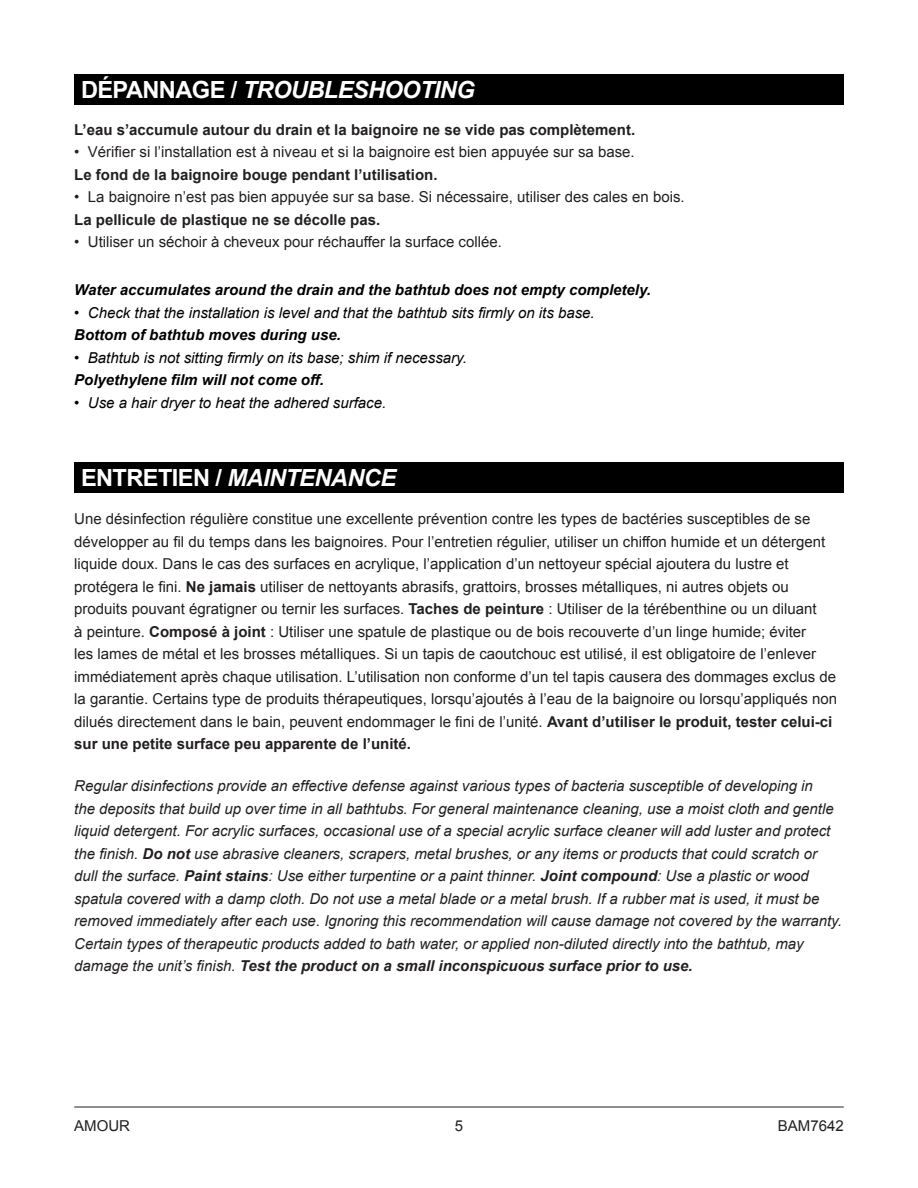
<style>
.page{position:relative;width:918px;height:1188px;background:#fff}
.page>*{position:absolute;margin:0;border:0;box-sizing:border-box;transform-origin:0 0}
.t1{font:italic 700 23.7px "Arial";letter-spacing:-.025em;color:#fff}
.t2{font:15px/22.5px "Arial";color:#231f20}
.t3{font:italic 15px/22.5px "Arial";color:#231f20}
.t4{font:italic 15px "Arial";color:#000}
.t5{font:700 15px "Arial";color:#231f20}
.t6{font:italic 700 15px "Arial";color:#000}
.s1{font-style:normal}
.s2{font-weight:700}
</style>
<div class="page">
<hr style="left:74px;top:1107px;width:770px;height:1px;background:#231f20">
<div style="left:74px;top:74px;width:770px;height:31px;background:#000"></div>
<div style="left:74px;top:462px;width:770px;height:31px;background:#000"></div>
<p class="t1" style="left:81px;top:74px;width:395px"><span class="s1">DÉPANNAGE /</span> TROUBLESHOOTING</p>
<p class="t5" style="left:74px;top:119px;width:563px">L’eau s’accumule autour du drain et la baignoire ne se vide pas complètement.</p>
<p class="t2" style="left:74px;top:141px;width:562px">• Vérifier si l’installation est à niveau et si la baignoire est bien appuyée sur sa base.</p>
<p class="t5" style="left:74px;top:164px;width:365px">Le fond de la baignoire bouge pendant l’utilisation.</p>
<p class="t2" style="left:74px;top:186px;width:612px">• La baignoire n’est pas bien appuyée sur sa base. Si nécessaire, utiliser des cales en bois.</p>
<p class="t5" style="left:74px;top:209px;width:307px">La pellicule de plastique ne se décolle pas.</p>
<p class="t2" style="left:74px;top:231px;width:429px">• Utiliser un séchoir à cheveux pour réchauffer la surface collée.</p>
<p class="t6" style="left:74px;top:280px;width:578px">Water accumulates around the drain and the bathtub does not empty completely.</p>
<p class="t4" style="left:74px;top:303px;width:522px">• Check that the installation is level and that the bathtub sits firmly on its base.</p>
<p class="t6" style="left:74px;top:325px;width:268px">Bottom of bathtub moves during use.</p>
<p class="t4" style="left:74px;top:348px;width:394px">• Bathtub is not sitting firmly on its base; shim if necessary.</p>
<p class="t6" style="left:74px;top:370px;width:251px">Polyethylene film will not come off.</p>
<p class="t4" style="left:74px;top:393px;width:314px">• Use a hair dryer to heat the adhered surface.</p>
<p class="t1" style="left:81px;top:462px;width:317px"><span class="s1">ENTRETIEN /</span> MAINTENANCE</p>
<p class="t2" style="left:74px;top:508px;width:764px">Une désinfection régulière constitue une excellente prévention contre les types de bactéries susceptibles de se développer au fil du temps dans les baignoires. Pour l’entretien régulier, utiliser un chiffon humide et un détergent liquide doux. Dans le cas des surfaces en acrylique, l’application d’un nettoyeur spécial ajoutera du lustre et protégera le fini. <span class="s2">Ne jamais</span> utiliser de nettoyants abrasifs, grattoirs, brosses métalliques, ni autres objets ou produits pouvant égratigner ou ternir les surfaces. <span class="s2">Taches de peinture</span> : Utiliser de la térébenthine ou un diluant<br>à peinture. <span class="s2">Composé à joint</span> : Utiliser une spatule de plastique ou de bois recouverte d’un linge humide; éviter<br>les lames de métal et les brosses métalliques. Si un tapis de caoutchouc est utilisé, il est obligatoire de l’enlever immédiatement après chaque utilisation. L’utilisation non conforme d’un tel tapis causera des dommages exclus de la garantie. Certains type de produits thérapeutiques, lorsqu’ajoutés à l’eau de la baignoire ou lorsqu’appliqués non dilués directement dans le bain, peuvent endommager le fini de l’unité. <span class="s2">Avant d’utiliser le produit, tester celui-ci sur une petite surface peu apparente de l’unité.</span></p>
<p class="t3" style="left:74px;top:775px;width:769px">Regular disinfections provide an effective defense against various types of bacteria susceptible of developing in<br>the deposits that build up over time in all bathtubs. For general maintenance cleaning, use a moist cloth and gentle liquid detergent. For acrylic surfaces, occasional use of a special acrylic surface cleaner will add luster and protect the finish. <span class="s2">Do not</span> use abrasive cleaners, scrapers, metal brushes, or any items or products that could scratch or dull the surface. <span class="s2">Paint stains</span>: Use either turpentine or a paint thinner. <span class="s2">Joint compound</span>: Use a plastic or wood spatula covered with a damp cloth. Do not use a metal blade or a metal brush. If a rubber mat is used, it must be removed immediately after each use. Ignoring this recommendation will cause damage not covered by the warranty.<br>Certain types of therapeutic products added to bath water, or applied non-diluted directly into the bathtub, may damage the unit’s finish. <span class="s2">Test the product on a small inconspicuous surface prior to use.</span></p>
<p class="t2" style="left:74px;top:1115px;width:57px">AMOUR</p>
<p class="t2" style="left:778px;top:1115px;width:67px">BAM7642</p>
<p class="t2" style="left:455px;top:1115px;width:10px">5</p>
</div>
